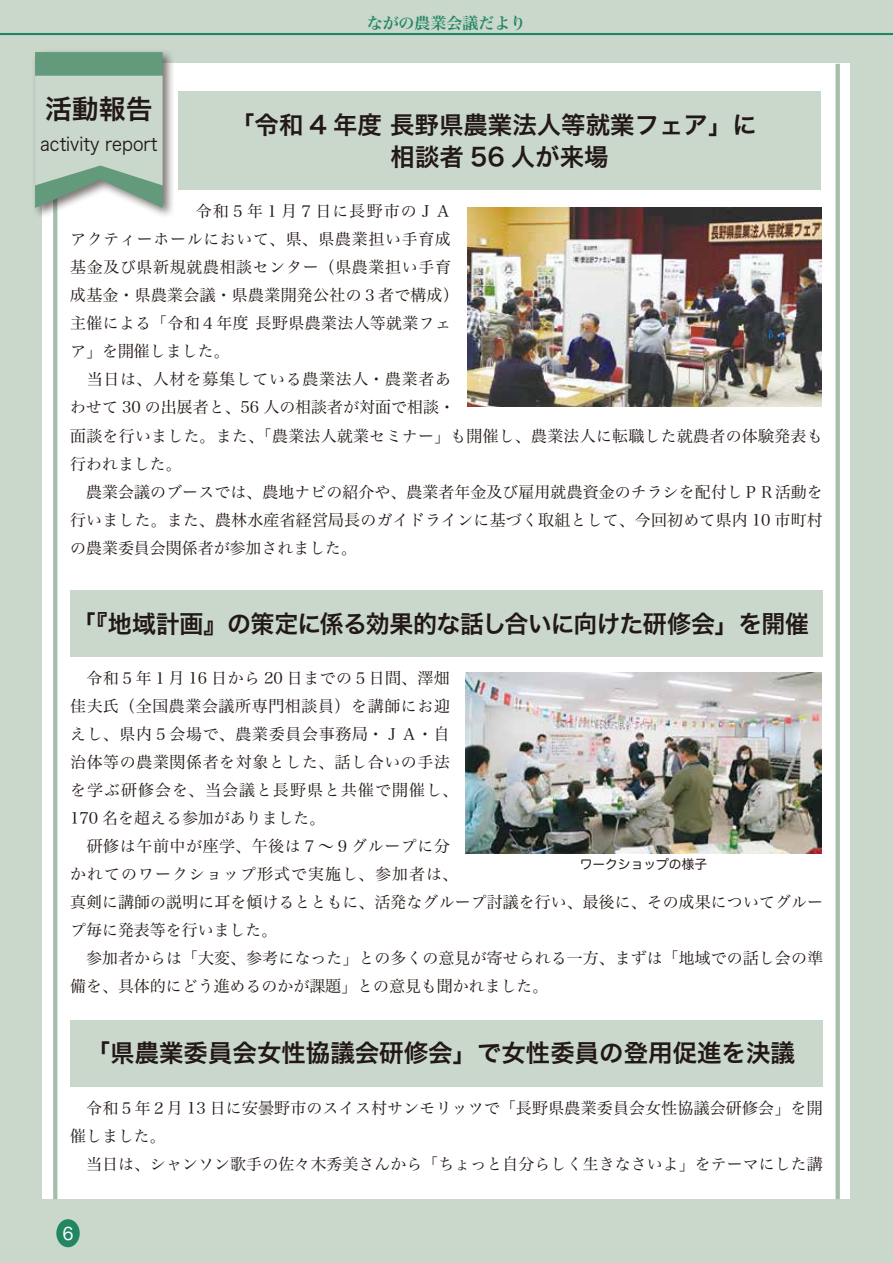
<style>
.page{position:relative;width:893px;height:1263px;background:#cad8cc}
.page>*{position:absolute;margin:0;border:0;box-sizing:border-box;transform-origin:0 0}
.t1{font:26.85px "Hira Kaku Pro N W6";color:#221815}
.t2{font:24.45px/32px "Hira Kaku Pro N W6";color:#221815;text-align:center}
.t3{font:24.45px "Hira Kaku Pro N W6";letter-spacing:-.025em;color:#221815}
.t4{font:18.75px "Hira Kaku Pro N W3";color:#221815;scale:.9 1}
.t5{font:16.95px "Hira Maru Pro N W4";color:#fff}
.t6{font:15.9px/28px "Hira Min Pro N W3";letter-spacing:.015em;color:#221815}
.t7{font:15.9px "Hira Min Pro N W6";color:#228663}
.t8{font:12.75px "Hira Maru Pro N W4";color:#221815}
</style>
<div class="page">
<div style="left:56px;top:1219px;width:24px;height:28px;background:#228663;border-radius:50%"></div>
<hr style="left:0;top:33px;width:893px;height:2px;background:#228663">
<div style="left:43px;top:64px;width:807px;height:1135px;background:#fff"></div>
<div style="left:179px;top:91px;width:642px;height:99px;background:#cad8cc"></div>
<div style="left:70px;top:590px;width:753px;height:67px;background:#cad8cc"></div>
<div style="left:70px;top:1020px;width:753px;height:67px;background:#cad8cc"></div>
<svg style="left:836px;top:64px;width:4px;height:1135px;background:#a7c0ad"></svg>
<svg style="left:53px;top:220px;width:4px;height:979px;background:#a7c0ad"></svg>
<img style="left:467px;top:207px;width:354px;height:199px">
<img style="left:466px;top:673px;width:355px;height:180px">
<div style="left:31px;top:48px;width:144px;height:172px;background:#221815;opacity:.6"></div>
<svg style="left:35px;top:52px;width:128px;height:156px;background:#afc6b7"></svg>
<p class="t7" style="left:367px;top:9px;width:161px">ながの農業会議だより</p>
<h1 class="t1" style="left:45px;top:85px;width:109px">活動報告</h1>
<p class="t4" style="left:40px;top:128px;width:132px">activity report</p>
<h2 class="t2" style="left:230px;top:108px;width:528px">「令和 4 年度 長野県農業法人等就業フェア」に相談者 56 人が来場</h2>
<p class="t6" style="left:70px;top:196px;width:754px;text-indent:108px">　令和５年１月７日に長野市のＪＡ<br>アクティーホールにおいて、県、県農業担い手育成<br>基金及び県新規就農相談センター（県農業担い手育<br>成基金・県農業会議・県農業開発公社の３者で構成）<br>主催による「令和４年度 長野県農業法人等就業フェ<br>ア」を開催しました。<br>　当日は、人材を募集している農業法人・農業者あ<br>わせて 30 の出展者と、56 人の相談者が対面で相談・<br>面談を行いました。また、「農業法人就業セミナー」も開催し、農業法人に転職した就農者の体験発表も行われました。<br>　農業会議のブースでは、農地ナビの紹介や、農業者年金及び雇用就農資金のチラシを配付しＰＲ活動を行いました。また、農林水産省経営局長のガイドラインに基づく取組として、今回初めて県内 10 市町村の農業委員会関係者が参加されました。</p>
<h2 class="t3" style="left:72px;top:601px;width:739px">「『地域計画』の策定に係る効果的な話し合いに向けた研修会」を開催</h2>
<p class="t6" style="left:70px;top:662px;width:754px">　令和５年１月 16 日から 20 日までの５日間、澤畑<br>佳夫氏（全国農業会議所専門相談員）を講師にお迎<br>えし、県内５会場で、農業委員会事務局・ＪＡ・自<br>治体等の農業関係者を対象とした、話し合いの手法<br>を学ぶ研修会を、当会議と長野県と共催で開催し、<br>170 名を超える参加がありました。<br>　研修は午前中が座学、午後は７～９グループに分<br>かれてのワークショップ形式で実施し、参加者は、<br>真剣に講師の説明に耳を傾けるとともに、活発なグループ討議を行い、最後に、その成果についてグループ毎に発表等を行いました。<br>　参加者からは「大変、参考になった」との多くの意見が寄せられる一方、まずは「地域での話し会の準備を、具体的にどう進めるのかが課題」との意見も聞かれました。</p>
<p class="t8" style="left:580px;top:853px;width:129px">ワークショップの様子</p>
<h2 class="t2" style="left:86px;top:1036px;width:711px">「県農業委員会女性協議会研修会」で女性委員の登用促進を決議</h2>
<p class="t6" style="left:70px;top:1092px;width:754px">　令和５年２月 13 日に安曇野市のスイス村サンモリッツで「長野県農業委員会女性協議会研修会」を開催しました。<br>　当日は、シャンソン歌手の佐々木秀美さんから「ちょっと自分らしく生きなさいよ」をテーマにした講</p>
<p class="t5" style="left:62px;top:1218px;width:13px">6</p>
</div>
